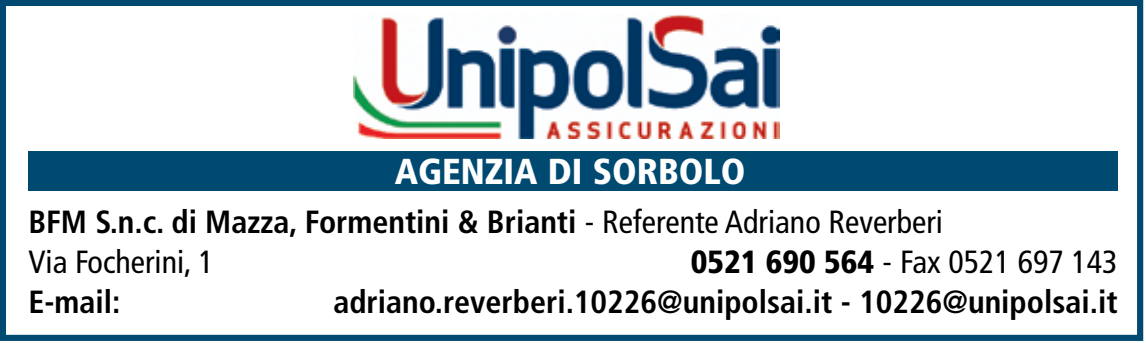
<style>
.page{position:relative;width:1146px;height:343px;background:#fff}
.page>*{position:absolute;margin:0;border:0;box-sizing:border-box;transform-origin:0 0}
.t1{font:900 condensed 36px "Frutiger LT Std";color:#fefefe}
.t2{font:condensed 32px/40px "Frutiger LT Std";color:#000}
.t3{font:700 condensed 32px "Frutiger LT Std";color:#000}
.s1{font-weight:700}
.s2{font-weight:900}
</style>
<div class="page">
<div style="left:28px;top:151px;width:1089px;height:39px;background:#004a72"></div>
<img style="left:353px;top:15px;width:426px;height:124px">
<div style="left:0;top:0;width:1142px;height:340px;border:6px solid #004a72"></div>
<p class="t1" style="left:394px;top:150px;width:352px">AGENZIA DI SORBOLO</p>
<p class="t2" style="left:28px;top:201px;width:915px"><span class="s1">BFM S.n.c. di Mazza, Formentini &amp; Brianti</span> - Referente Adriano Reverberi<br>Via Focherini, 1</p>
<p class="t2" style="left:690px;top:241px;width:428px"><span class="s2">0521 690 564</span> - Fax 0521 697 143</p>
<p class="t3" style="left:28px;top:282px;width:93px">E-mail:</p>
<p class="t3" style="left:333px;top:282px;width:785px">adriano.reverberi.10226@unipolsai.it - 10226@unipolsai.it</p>
</div>
